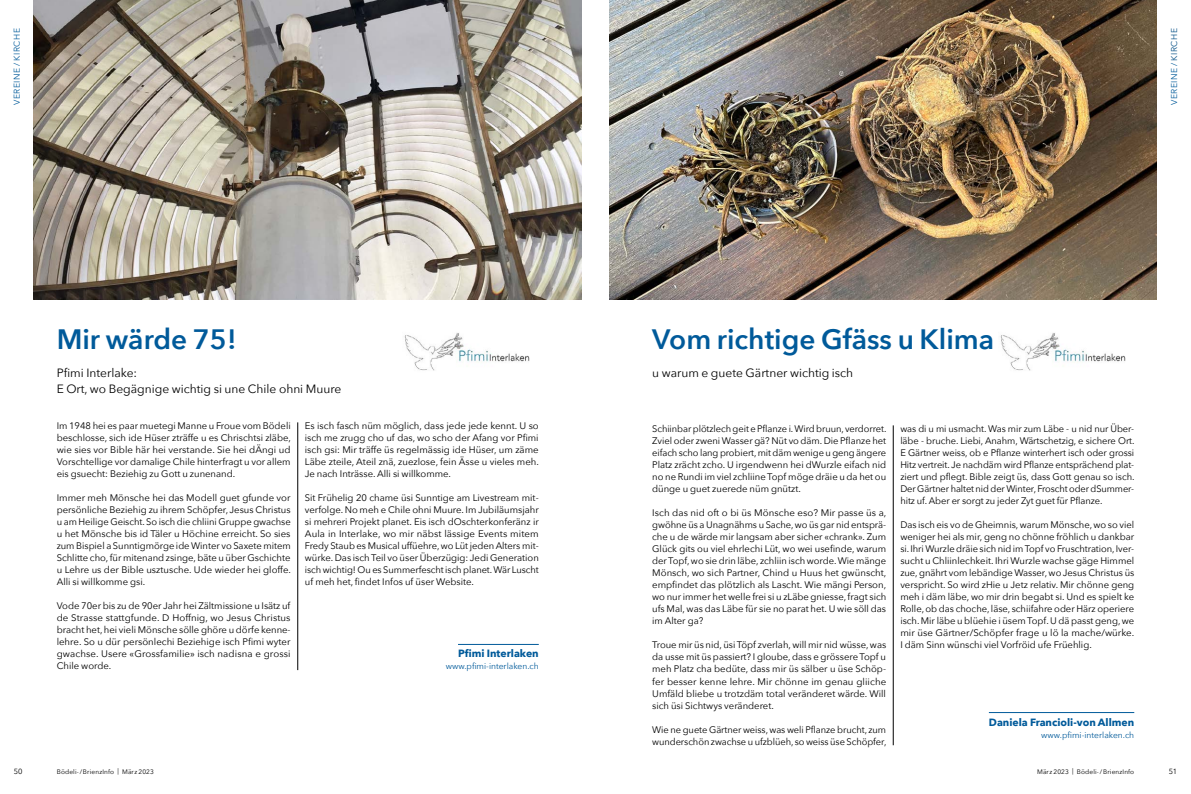
<style>
.page{position:relative;width:1191px;height:794px;background:#fff}
.page>*{position:absolute;margin:0;border:0;box-sizing:border-box;transform-origin:0 0}
.t1{font:600 28px "Avenir Next";color:#005a9a}
.t2{font:12px/16px "Avenir Next";color:#000}
.t3{font:700 10.5px "Avenir Next";color:#005a9a}
.t4{font:9.5px/12px "Avenir Next";color:#000;text-align:justify}
.t5{font:8.5px "Avenir Next";color:#005a9a}
.t6{font:8.5px "Avenir Next";letter-spacing:.07em;color:#005a9a}
.t7{font:7.5px "Avenir Next";color:#000}
.t8{font:6.5px "Avenir Next";letter-spacing:.02em;color:#000}
.s1{color:#004d84}
</style>
<div class="page">
<hr style="left:297px;top:422px;width:1px;height:248px;background:#000">
<img style="left:34px;top:0;width:547px;height:300px">
<hr style="left:893px;top:425px;width:1px;height:320px;background:#000">
<img style="left:609px;top:0;width:547px;height:300px">
<img style="left:1000px;top:333px;width:126px;height:38px">
<hr style="left:989px;top:712px;width:145px;height:1px;background:#005a9a">
<hr style="left:458px;top:644px;width:81px;height:1px;background:#005a9a">
<img style="left:404px;top:333px;width:126px;height:38px">
<p class="t6" style="left:10px;top:105px;width:79px;rotate:-90deg">VEREINE / KIRCHE</p>
<p class="t6" style="left:1167px;top:105px;width:79px;rotate:-90deg">VEREINE / <span class="s1">KIRCHE</span></p>
<h1 class="t1" style="left:57px;top:315px;width:181px">Mir wärde 75!</h1>
<p class="t2" style="left:57px;top:364px;width:286px">Pfimi Interlake:<br>E Ort, wo Begägnige wichtig si une Chile ohni Muure</p>
<p class="t4" style="left:57px;top:419px;width:236px">Im 1948 hei es paar muetegi Manne u Froue vom Bödeli beschlosse, sich ide Hüser zträffe u es Chrischtsi zläbe, wie sies vor Bible här hei verstande. Sie hei dÄngi ud Vorschtellige vor damalige Chile hinterfragt u vor allem eis gsuecht: Beziehig zu Gott u zunenand.</p>
<p class="t4" style="left:57px;top:491px;width:236px">Immer meh Mönsche hei das Modell guet gfunde vor persönliche Beziehig zu ihrem Schöpfer, Jesus Christus u am Heilige Geischt. So isch die chliini Gruppe gwachse u het Mönsche bis id Täler u Höchine erreicht. So sies zum Bispiel a Sunntigmörge ide Winter vo Saxete mitem Schlitte cho, für mitenand zsinge, bäte u über Gschichte u Lehre us der Bible usztusche. Ude wieder hei gloffe.<br>Alli si willkomme gsi.</p>
<p class="t4" style="left:57px;top:599px;width:235px">Vode 70er bis zu de 90er Jahr hei Zältmissione u Isätz uf de Strasse stattgfunde. D Hoffnig, wo Jesus Christus bracht het, hei vieli Mönsche sölle ghöre u dörfe kenne&shy;lehre. So u dür persönlechi Beziehige isch Pfimi wyter gwachse. Usere «Grossfamilie» isch nadisna e grossi Chile worde.</p>
<p class="t4" style="left:305px;top:419px;width:235px">Es isch fasch nüm möglich, dass jede jede kennt. U so isch me zrugg cho uf das, wo scho der Afang vor Pfimi isch gsi: Mir träffe üs regelmässig ide Hüser, um zäme Läbe zteile, Ateil znä, zuezlose, fein Ässe u vieles meh.<br>Je nach Inträsse. Alli si willkomme.</p>
<p class="t4" style="left:305px;top:491px;width:235px">Sit Frühelig 20 chame üsi Sunntige am Livestream mit&shy;verfolge. No meh e Chile ohni Muure. Im Jubiläumsjahr si mehreri Projekt planet. Eis isch dOschterkonferänz ir Aula in Interlake, wo mir näbst lässige Events mitem Fredy Staub es Musical uffüehre, wo Lüt jeden Alters mit&shy;würke. Das isch Teil vo üser Überzügig: Jedi Generation isch wichtig! Ou es Summerfescht isch planet. Wär Luscht uf meh het, findet Infos uf üser Website.</p>
<p class="t3" style="left:458px;top:644px;width:82px">Pfimi Interlaken</p>
<p class="t5" style="left:446px;top:659px;width:95px">www.pfimi-interlaken.ch</p>
<h1 class="t1" style="left:652px;top:315px;width:343px">Vom richtige Gfäss u Klima</h1>
<p class="t2" style="left:652px;top:364px;width:203px">u warum e guete Gärtner wichtig isch</p>
<p class="t4" style="left:652px;top:422px;width:236px">Schiinbar plötzlech geit e Pflanze i. Wird bruun, verdorret.<br>Zviel oder zweni Wasser gä? Nüt vo däm. Die Pflanze het eifach scho lang probiert, mit däm wenige u geng ängere Platz zrächt zcho. U irgendwenn hei dWurzle eifach nid no ne Rundi im viel zchliine Topf möge dräie u da het ou dünge u guet zuerede nüm gnützt.</p>
<p class="t4" style="left:652px;top:506px;width:236px">Isch das nid oft o bi üs Mönsche eso? Mir passe üs a, gwöhne üs a Unagnähms u Sache, wo üs gar nid entsprä&shy;che u de wärde mir langsam aber sicher «chrank». Zum Glück gits ou viel ehrlechi Lüt, wo wei usefinde, warum der Topf, wo sie drin läbe, zchliin isch worde. Wie mänge Mönsch, wo sich Partner, Chind u Huus het gwünscht, empfindet das plötzlich als Lascht. Wie mängi Person, wo nur immer het welle frei si u zLäbe gniesse, fragt sich ufs Mal, was das Läbe für sie no parat het. U wie söll das im Alter ga?</p>
<p class="t4" style="left:652px;top:638px;width:236px">Troue mir üs nid, üsi Töpf zverlah, will mir nid wüsse, was da usse mit üs passiert? I gloube, dass e grössere Topf u meh Platz cha bedüte, dass mir üs sälber u üse Schöp&shy;fer besser kenne lehre. Mir chönne im genau gliiche Umfäld bliebe u trotzdäm total veränderet wärde. Will sich üsi Sichtwys veränderet.</p>
<p class="t4" style="left:652px;top:723px;width:236px">Wie ne guete Gärtner weiss, was weli Pflanze brucht, zum wunderschön zwachse u ufzblüeh, so weiss üse Schöpfer,</p>
<p class="t4" style="left:900px;top:422px;width:236px">was di u mi usmacht. Was mir zum Läbe - u nid nur Über&shy;läbe - bruche. Liebi, Anahm, Wärtschetzig, e sichere Ort.<br>E Gärtner weiss, ob e Pflanze winterhert isch oder grossi Hitz vertreit. Je nachdäm wird Pflanze entsprächend plat&shy;ziert und pflegt. Bible zeigt üs, dass Gott genau so isch.<br>Der Gärtner haltet nid der Winter, Froscht oder dSummer&shy;hitz uf. Aber er sorgt zu jeder Zyt guet für Pflanze.</p>
<p class="t4" style="left:900px;top:518px;width:236px">Das isch eis vo de Gheimnis, warum Mönsche, wo so viel weniger hei als mir, geng no chönne fröhlich u dankbar si. Ihri Wurzle dräie sich nid im Topf vo Fruschtration, Iver&shy;sucht u Chliinlechkeit. Ihri Wurzle wachse gäge Himmel zue, gnährt vom lebändige Wasser, wo Jesus Christus üs verspricht. So wird zHie u Jetz relativ. Mir chönne geng meh i däm läbe, wo mir drin begabt si. Und es spielt ke Rolle, ob das choche, läse, schiifahre oder Härz operiere isch. Mir läbe u blüehie i üsem Topf. U dä passt geng, we mir üse Gärtner/Schöpfer frage u lö la mache/würke.<br>I däm Sinn wünschi viel Vorfröid ufe Früehlig.</p>
<p class="t3" style="left:989px;top:713px;width:147px">Daniela Francioli-von Allmen</p>
<p class="t5" style="left:1041px;top:727px;width:95px">www.pfimi-interlaken.ch</p>
<p class="t7" style="left:14px;top:764px;width:10px">50</p>
<p class="t8" style="left:57px;top:766px;width:99px">Bödeli-/BrienzInfo | März 2023</p>
<p class="t8" style="left:1037px;top:766px;width:99px">März 2023 | Bödeli-/BrienzInfo</p>
<p class="t7" style="left:1168px;top:764px;width:10px">51</p>
</div>
